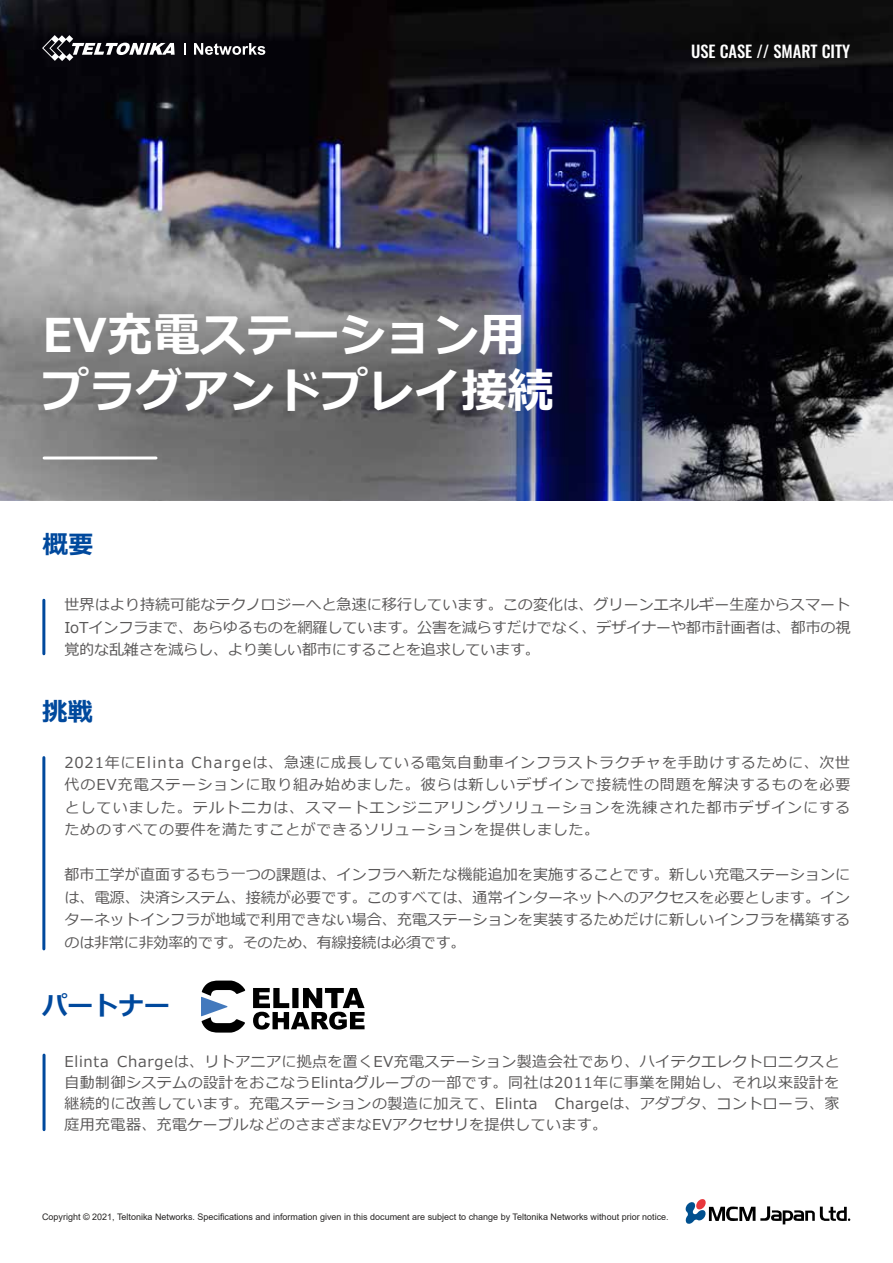
<style>
.page{position:relative;width:893px;height:1263px;background:#fff}
.page>*{position:absolute;margin:0;border:0;box-sizing:border-box;transform-origin:0 0}
.t1{font:700 46.5px/55.5px "Meiryo";color:#fff}
.t2{font:700 25.5px "Meiryo";color:#00499d}
.t3{font:500 16.5px "Oswald";color:#fff}
.t4{font:15px/22.5px "Meiryo";letter-spacing:.015em;color:#595757;text-align:justify}
.t5{font:9px "Arial";color:#262423}
</style>
<div class="page">
<img style="left:0;top:0;width:893px;height:500px">
<hr style="left:42px;top:600px;width:3px;height:54px;background:#00499d">
<hr style="left:42px;top:757px;width:3px;height:192px;background:#00499d">
<hr style="left:44px;top:456px;width:112px;height:3px;background:#fff">
<svg style="left:42px;top:35px;width:133px;height:26px"></svg>
<svg style="left:184px;top:43px;width:2px;height:12px"></svg>
<svg style="left:194px;top:43px;width:71px;height:12px"></svg>
<hr style="left:43px;top:1055px;width:3px;height:75px;background:#00499d">
<svg style="left:253px;top:988px;width:112px;height:41px"></svg>
<svg style="left:201px;top:980px;width:45px;height:52px"></svg>
<svg style="left:685px;top:1199px;width:165px;height:25px"></svg>
<h1 class="t1" style="left:43px;top:310px;width:513px">EV充電ステーション用プラグアンドプレイ接続</h1>
<h2 class="t2" style="left:43px;top:527px;width:53px">概要</h2>
<p class="t3" style="left:691px;top:43px;width:161px">USE CASE // SMART CITY</p>
<p class="t4" style="left:64px;top:595px;width:788px">世界はより持続可能なテクノロジーへと急速に移行しています。この変化は、グリーンエネルギー生産からスマートIoTインフラまで、あらゆるものを網羅しています。公害を減らすだけでなく、デザイナーや都市計画者は、都市の視覚的な乱雑さを減らし、より美しい都市にすることを追求しています。</p>
<h2 class="t2" style="left:42px;top:693px;width:52px">挑戦</h2>
<p class="t4" style="left:64px;top:752px;width:787px">2021年にElinta Chargeは、急速に成長している電気自動車インフラストラクチャを手助けするために、次世代のEV充電ステーションに取り組み始めました。彼らは新しいデザインで接続性の問題を解決するものを必要としていました。テルトニカは、スマートエンジニアリングソリューションを洗練された都市デザインにするためのすべての要件を満たすことができるソリューションを提供しました。</p>
<p class="t4" style="left:64px;top:864px;width:787px">都市工学が直面するもう一つの課題は、インフラへ新たな機能追加を実施することです。新しい充電ステーションには、電源、決済システム、接続が必要です。このすべては、通常インターネットへのアクセスを必要とします。インターネットインフラが地域で利用できない場合、充電ステーションを実装するためだけに新しいインフラを構築するのは非常に非効率的です。そのため、有線接続は必須です。</p>
<h2 class="t2" style="left:42px;top:988px;width:129px">パートナー</h2>
<p class="t4" style="left:64px;top:1051px;width:776px;line-height:21px">Elinta Chargeは、リトアニアに拠点を置くEV充電ステーション製造会社であり、ハイテクエレクトロニクスと自動制御システムの設計をおこなうElintaグループの一部です。同社は2011年に事業を開始し、それ以来設計を継続的に改善しています。充電ステーションの製造に加えて、Elinta Chargeは、アダプタ、コントローラ、家庭用充電器、充電ケーブルなどのさまざまなEVアクセサリを提供しています。</p>
<p class="t5" style="left:42px;top:1211px;width:628px">Copyright © 2021, Teltonika Networks. Specifications and information given in this document are subject to change by Teltonika Networks without prior notice.</p>
</div>
